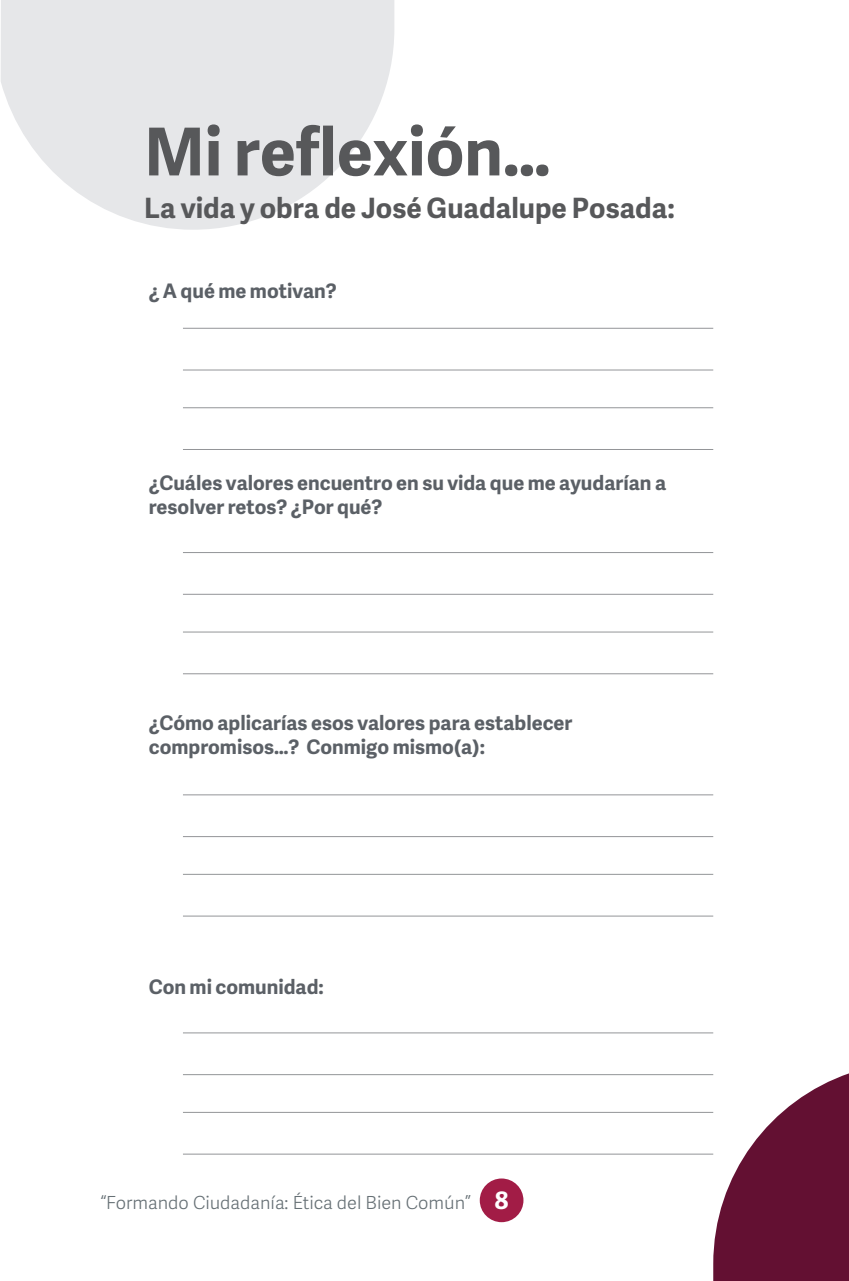
<style>
.page{position:relative;width:849px;height:1281px;background:#fff}
.page>*{position:absolute;margin:0;border:0;box-sizing:border-box;transform-origin:0 0}
.t1{font:700 66px "Adelle Sans";color:#57585a}
.t2{font:700 28px "Adelle Sans";color:#57585a}
.t3{font:700 20px/24px "Adelle Sans";color:#5b6066}
.t4{font:300 18px "Adelle Sans";color:#667075}
.s1{font-weight:700;font-size:24px;color:#fff}
</style>
<div class="page">
<div style="left:480px;top:1178px;width:43px;height:44px;background:#a21c46;border-radius:50%"></div>
<svg style="left:713px;top:1073px;width:136px;height:208px"></svg>
<svg style="left:1px;top:0;width:393px;height:230px;fill:#e6e7e9"></svg>
<hr style="left:183px;top:328px;width:530px;height:1px;background:#939598">
<hr style="left:183px;top:369px;width:530px;height:1px;background:#939598">
<hr style="left:183px;top:407px;width:530px;height:1px;background:#939598">
<hr style="left:183px;top:449px;width:530px;height:1px;background:#939598">
<hr style="left:183px;top:552px;width:530px;height:1px;background:#939598">
<hr style="left:183px;top:594px;width:530px;height:1px;background:#939598">
<hr style="left:183px;top:631px;width:530px;height:1px;background:#939598">
<hr style="left:183px;top:673px;width:530px;height:1px;background:#939598">
<hr style="left:183px;top:794px;width:530px;height:1px;background:#939598">
<hr style="left:183px;top:836px;width:530px;height:1px;background:#939598">
<hr style="left:183px;top:874px;width:530px;height:1px;background:#939598">
<hr style="left:183px;top:915px;width:530px;height:1px;background:#939598">
<hr style="left:183px;top:1032px;width:530px;height:1px;background:#939598">
<hr style="left:183px;top:1074px;width:530px;height:1px;background:#939598">
<hr style="left:183px;top:1112px;width:530px;height:1px;background:#939598">
<hr style="left:183px;top:1153px;width:530px;height:1px;background:#939598">
<h1 class="t1" style="left:144px;top:104px;width:408px">Mi reflexión…</h1>
<h2 class="t2" style="left:144px;top:188px;width:532px">La vida y obra de José Guadalupe Posada:</h2>
<p class="t3" style="left:149px;top:278px;width:190px">¿ A qué me motivan?</p>
<p class="t3" style="left:149px;top:470px;width:519px">¿Cuáles valores encuentro en su vida que me ayudarían a resolver retos? ¿Por qué?</p>
<p class="t3" style="left:149px;top:710px;width:425px">¿Cómo aplicarías esos valores para establecer compromisos…? Conmigo mismo(a):</p>
<p class="t3" style="left:149px;top:974px;width:177px">Con mi comunidad:</p>
<p class="t4" style="left:100px;top:1189px;width:409px">“Formando Ciudadanía: Ética del Bien Común” <span class="s1">8</span></p>
</div>
